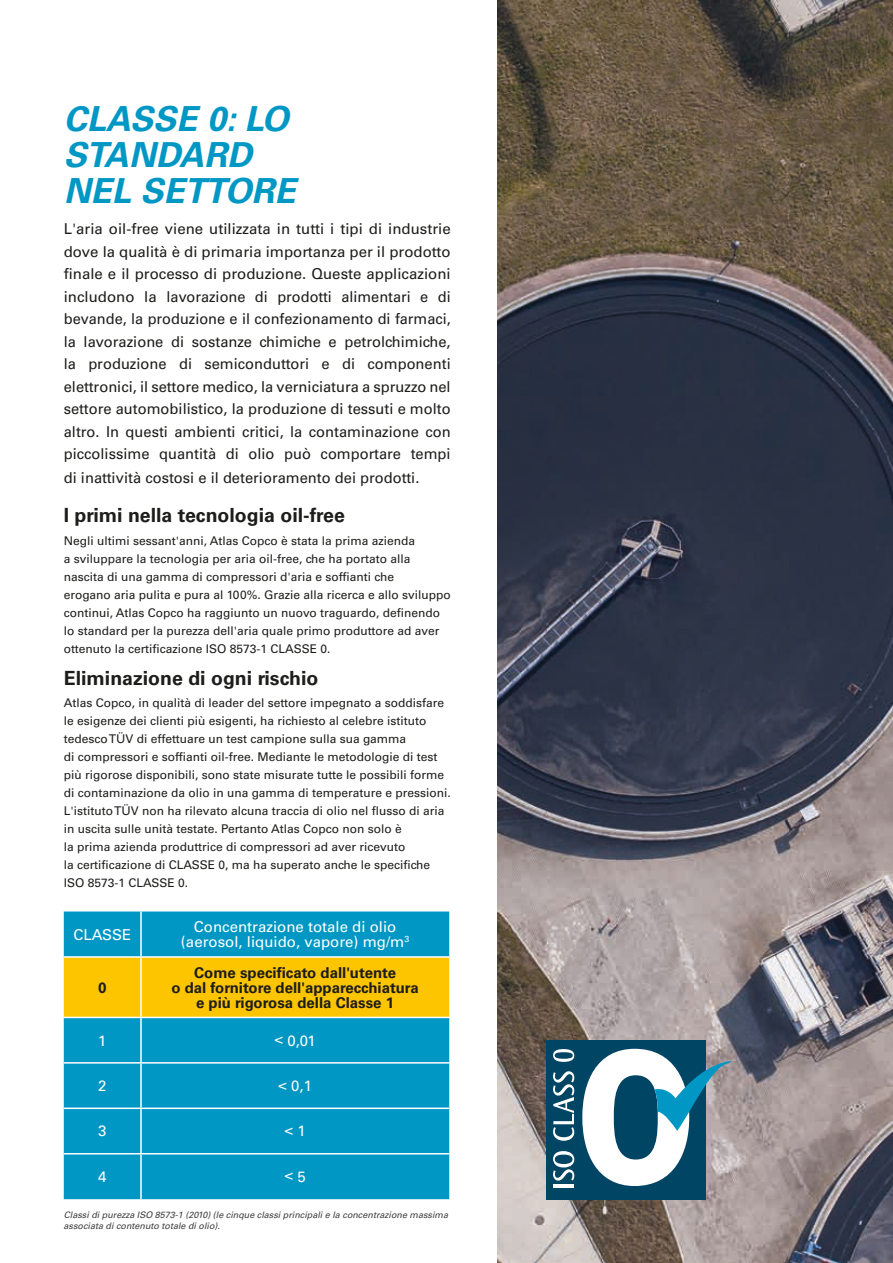
<style>
.page{position:relative;width:893px;height:1263px;background:#fff}
.page>*{position:absolute;margin:0;border:0;box-sizing:border-box;transform-origin:0 0}
.t1{font:italic 700 34.5px/36px "Univers LT Std";color:#0097c4}
.t2{font:700 19.5px "Univers LT Std";color:#1d1d1b}
.t3{font:15px/22.6px "Univers LT Std";color:#1d1d1b;text-align:justify}
.t4{font:700 15px/15px "Univers LT Std";color:#1d1d1b;text-align:center}
.t5{font:15px/15px "Univers LT Std";color:#fff;text-align:center}
.t6{font:12px/18px "Univers LT Std";color:#1d1d1b}
.t7{font:italic 9px/10.8px "Univers LT Std";color:#3d3d3c}
</style>
<div class="page">
<div style="left:64px;top:911px;width:385px;height:288px;background:#0097c4"></div>
<div style="left:64px;top:958px;width:385px;height:59px;background:#fdc400"></div>
<hr style="left:64px;top:956px;width:77px;height:2px;background:#fff">
<hr style="left:141px;top:956px;width:308px;height:2px;background:#fff">
<hr style="left:64px;top:1017px;width:77px;height:1px;background:#fff">
<hr style="left:141px;top:1017px;width:308px;height:1px;background:#fff">
<hr style="left:64px;top:1062px;width:77px;height:1px;background:#fff">
<hr style="left:141px;top:1062px;width:308px;height:1px;background:#fff">
<hr style="left:64px;top:1107px;width:77px;height:2px;background:#fff">
<hr style="left:141px;top:1107px;width:308px;height:2px;background:#fff">
<hr style="left:64px;top:1153px;width:77px;height:1px;background:#fff">
<hr style="left:141px;top:1153px;width:308px;height:1px;background:#fff">
<hr style="left:140px;top:911px;width:2px;height:45px;background:#fff">
<hr style="left:140px;top:958px;width:2px;height:59px;background:#fff">
<hr style="left:140px;top:1018px;width:2px;height:44px;background:#fff">
<hr style="left:140px;top:1063px;width:2px;height:44px;background:#fff">
<hr style="left:140px;top:1109px;width:2px;height:44px;background:#fff">
<hr style="left:140px;top:1154px;width:2px;height:45px;background:#fff">
<img style="left:497px;top:0;width:396px;height:1263px">
<div style="left:546px;top:1040px;width:160px;height:159px;background:#004563"></div>
<hr style="left:553px;top:1185px;width:21px;height:3px;background:#fff">
<svg style="left:553px;top:1151px;width:21px;height:29px"></svg>
<svg style="left:553px;top:1071px;width:21px;height:70px"></svg>
<svg style="left:553px;top:1049px;width:21px;height:13px"></svg>
<svg style="left:582px;top:1049px;width:149px;height:137px"></svg>
<h1 class="t1" style="left:64px;top:102px;width:233px">CLASSE 0: LO<br>STANDARD<br>NEL SETTORE</h1>
<p class="t3" style="left:64px;top:218px;width:388px">L'aria oil-free viene utilizzata in tutti i tipi di industrie dove la qualità è di primaria importanza per il prodotto finale e il processo di produzione. Queste applicazioni includono la lavorazione di prodotti alimentari e di bevande, la produzione e il confezionamento di farmaci, la lavorazione di sostanze chimiche e petrolchimiche, la produzione di semiconduttori e di componenti elettronici, il settore medico, la verniciatura a spruzzo nel settore automobilistico, la produzione di tessuti e molto altro. In questi ambienti critici, la contaminazione con piccolissime quantità di olio può comportare tempi di inattività costosi e il deterioramento dei prodotti.</p>
<h2 class="t2" style="left:64px;top:504px;width:283px">I primi nella tecnologia oil-free</h2>
<p class="t6" style="left:64px;top:531px;width:388px">Negli ultimi sessant'anni, Atlas Copco è stata la prima azienda<br>a sviluppare la tecnologia per aria oil-free, che ha portato alla nascita di una gamma di compressori d'aria e soffianti che<br>erogano aria pulita e pura al 100%. Grazie alla ricerca e allo sviluppo continui, Atlas Copco ha raggiunto un nuovo traguardo, definendo lo standard per la purezza dell'aria quale primo produttore ad aver ottenuto la certificazione ISO 8573-1 CLASSE 0.</p>
<h2 class="t2" style="left:64px;top:667px;width:256px">Eliminazione di ogni rischio</h2>
<p class="t6" style="left:64px;top:694px;width:388px">Atlas Copco, in qualità di leader del settore impegnato a soddisfare le esigenze dei clienti più esigenti, ha richiesto al celebre istituto tedesco TÜV di effettuare un test campione sulla sua gamma<br>di compressori e soffianti oil-free. Mediante le metodologie di test più rigorose disponibili, sono state misurate tutte le possibili forme di contaminazione da olio in una gamma di temperature e pressioni.<br>L'istituto TÜV non ha rilevato alcuna traccia di olio nel flusso di aria in uscita sulle unità testate. Pertanto Atlas Copco non solo è<br>la prima azienda produttrice di compressori ad aver ricevuto<br>la certificazione di CLASSE 0, ma ha superato anche le specifiche ISO 8573-1 CLASSE 0.</p>
<p class="t5" style="left:73px;top:927px;width:60px">CLASSE</p>
<p class="t5" style="left:181px;top:919px;width:230px">Concentrazione totale di olio (aerosol, liquido, vapore) mg/m<sup>3</sup></p>
<p class="t4" style="left:98px;top:980px;width:10px">0</p>
<p class="t4" style="left:171px;top:965px;width:249px">Come specificato dall'utente<br>o dal fornitore dell'apparecchiatura e più rigorosa della Classe 1</p>
<p class="t5" style="left:98px;top:1033px;width:10px">1</p>
<p class="t5" style="left:274px;top:1033px;width:43px">&lt; 0,01</p>
<p class="t5" style="left:98px;top:1078px;width:10px">2</p>
<p class="t5" style="left:278px;top:1078px;width:35px">&lt; 0,1</p>
<p class="t5" style="left:98px;top:1124px;width:10px">3</p>
<p class="t5" style="left:284px;top:1123px;width:23px">&lt; 1</p>
<p class="t5" style="left:98px;top:1169px;width:10px">4</p>
<p class="t5" style="left:284px;top:1168px;width:23px">&lt; 5</p>
<p class="t7" style="left:64px;top:1210px;width:386px">Classi di purezza ISO 8573-1 (2010) (le cinque classi principali e la concentrazione massima associata di contenuto totale di olio).</p>
</div>
